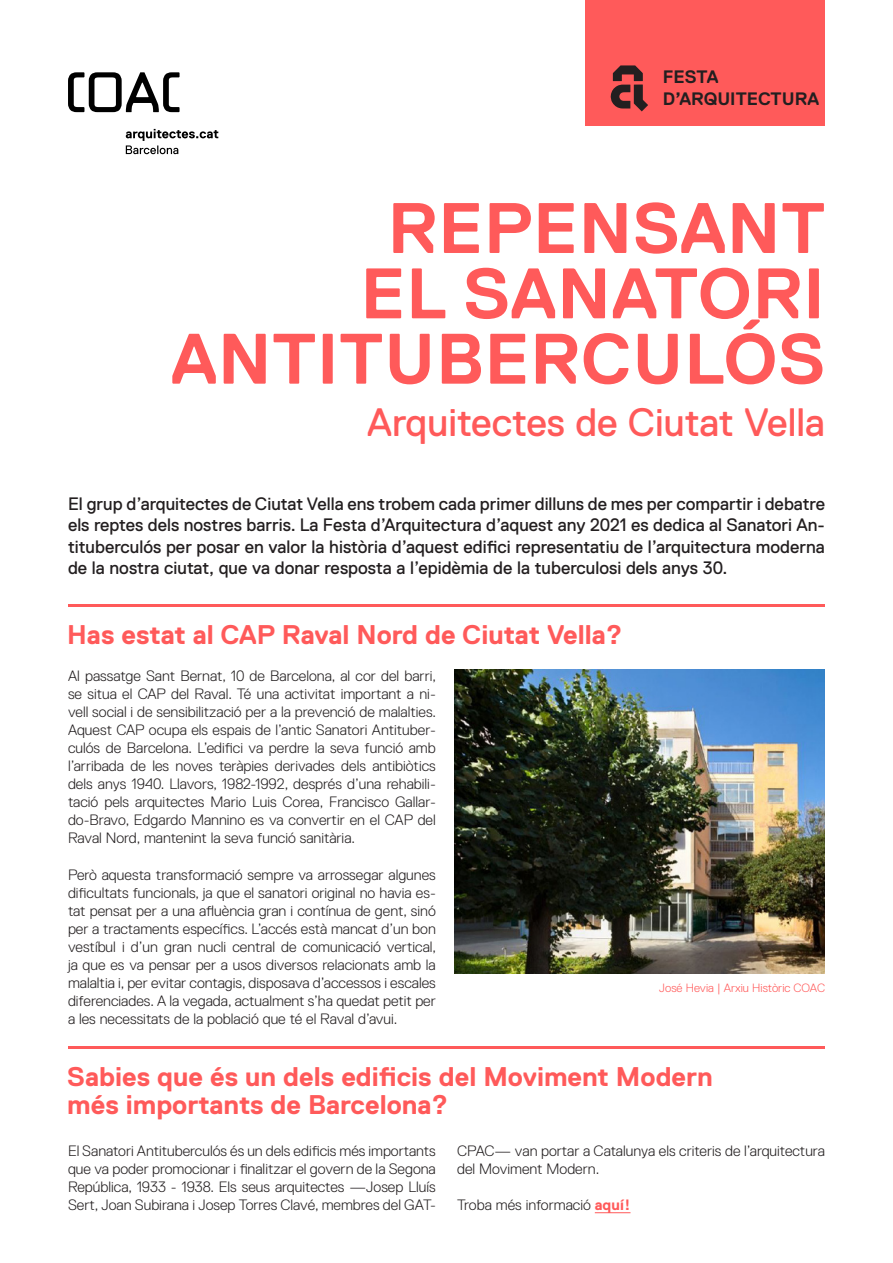
<style>
.page{position:relative;width:893px;height:1263px;background:#fff}
.page>*{position:absolute;margin:0;border:0;box-sizing:border-box;transform-origin:0 0}
.t1{font:700 71.25px "Replica Pro";letter-spacing:.01em;color:#ff5a5a}
.t2{font:39.6px "Replica Pro";color:#ff5a5a}
.t3{font:700 27px/28.5px "Replica Pro";color:#ff5a5a}
.t4{font:18px/21.6px "Replica Pro";color:#231f20;text-align:justify}
.t5{font:700 18px/21.9px "Replica Pro";color:#231f20}
.t6{font:300 15px/18px "Replica Pro";color:#231f20;text-align:justify}
.t7{font:300 12px "Replica Pro";color:#ff5a5a}
.s1{font-weight:700;color:#ff5a5a}
</style>
<div class="page">
<hr style="left:68px;top:605px;width:757px;height:2px;background:#ff5a5a">
<hr style="left:68px;top:1047px;width:757px;height:2px;background:#ff5a5a">
<hr style="left:595px;top:1212px;width:35px;height:1px;background:#ff5a5a">
<img style="left:455px;top:670px;width:370px;height:303px">
<svg style="left:68px;top:72px;width:112px;height:40px"></svg>
<svg style="left:126px;top:129px;width:92px;height:25px"></svg>
<div style="left:586px;top:0;width:239px;height:125px;background:#ff5a5a"></div>
<svg style="left:610px;top:65px;width:38px;height:46px"></svg>
<p class="t5" style="left:663px;top:66px;width:158px">FESTA<br>D’ARQUITECTURA</p>
<p class="t1" style="left:388px;top:189px;width:439px">REPENSANT</p>
<p class="t1" style="left:360px;top:254px;width:466px">EL SANATORI</p>
<p class="t1" style="left:171px;top:320px;width:656px">ANTITUBERCULÓS</p>
<p class="t2" style="left:367px;top:400px;width:459px">Arquitectes de Ciutat Vella</p>
<p class="t4" style="left:68px;top:493px;width:758px">El grup d’arquitectes de Ciutat Vella ens trobem cada primer dilluns de mes per compartir i debatre els reptes dels nostres barris. La Festa d’Arquitectura d’aquest any 2021 es dedica al Sanatori An&shy;tituberculós per posar en valor la història d’aquest edifici representatiu de l’arquitectura moderna de la nostra ciutat, que va donar resposta a l’epidèmia de la tuberculosi dels anys 30.</p>
<p class="t3" style="left:67px;top:621px;width:557px">Has estat al CAP Raval Nord de Ciutat Vella?</p>
<p class="t6" style="left:68px;top:667px;width:370px">Al passatge Sant Bernat, 10 de Barcelona, al cor del barri, se situa el CAP del Raval. Té una activitat important a ni&shy;vell social i de sensibilització per a la prevenció de malalties.<br>Aquest CAP ocupa els espais de l’antic Sanatori Antituber&shy;culós de Barcelona. L’edifici va perdre la seva funció amb l’arribada de les noves teràpies derivades dels antibiòtics dels anys 1940. Llavors, 1982-1992, després d’una rehabili&shy;tació pels arquitectes Mario Luis Corea, Francisco Gallar&shy;do-Bravo, Edgardo Mannino es va convertir en el CAP del Raval Nord, mantenint la seva funció sanitària.</p>
<p class="t6" style="left:68px;top:865px;width:370px">Però aquesta transformació sempre va arrossegar algunes dificultats funcionals, ja que el sanatori original no havia es&shy;tat pensat per a una afluència gran i contínua de gent, sinó per a tractaments específics. L’accés està mancat d’un bon vestíbul i d’un gran nucli central de comunicació vertical, ja que es va pensar per a usos diversos relacionats amb la malaltia i, per evitar contagis, disposava d’accessos i escales diferenciades. A la vegada, actualment s’ha quedat petit per a les necessitats de la població que té el Raval d’avui.</p>
<p class="t7" style="left:659px;top:981px;width:167px">José Hevia | Arxiu Històric COAC</p>
<p class="t3" style="left:67px;top:1062px;width:647px">Sabies que és un dels edificis del Moviment Modern més importants de Barcelona?</p>
<p class="t6" style="left:68px;top:1142px;width:369px">El Sanatori Antituberculós és un dels edificis més importants que va poder promocionar i finalitzar el govern de la Segona República, 1933 - 1938. Els seus arquitectes —Josep Lluís Sert, Joan Subirana i Josep Torres Clavé, membres del GAT-</p>
<p class="t6" style="left:457px;top:1142px;width:369px">CPAC— van portar a Catalunya els criteris de l’arquitectura del Moviment Modern.</p>
<p class="t6" style="left:457px;top:1196px;width:175px">Troba més informació <span class="s1">aquí!</span></p>
</div>
